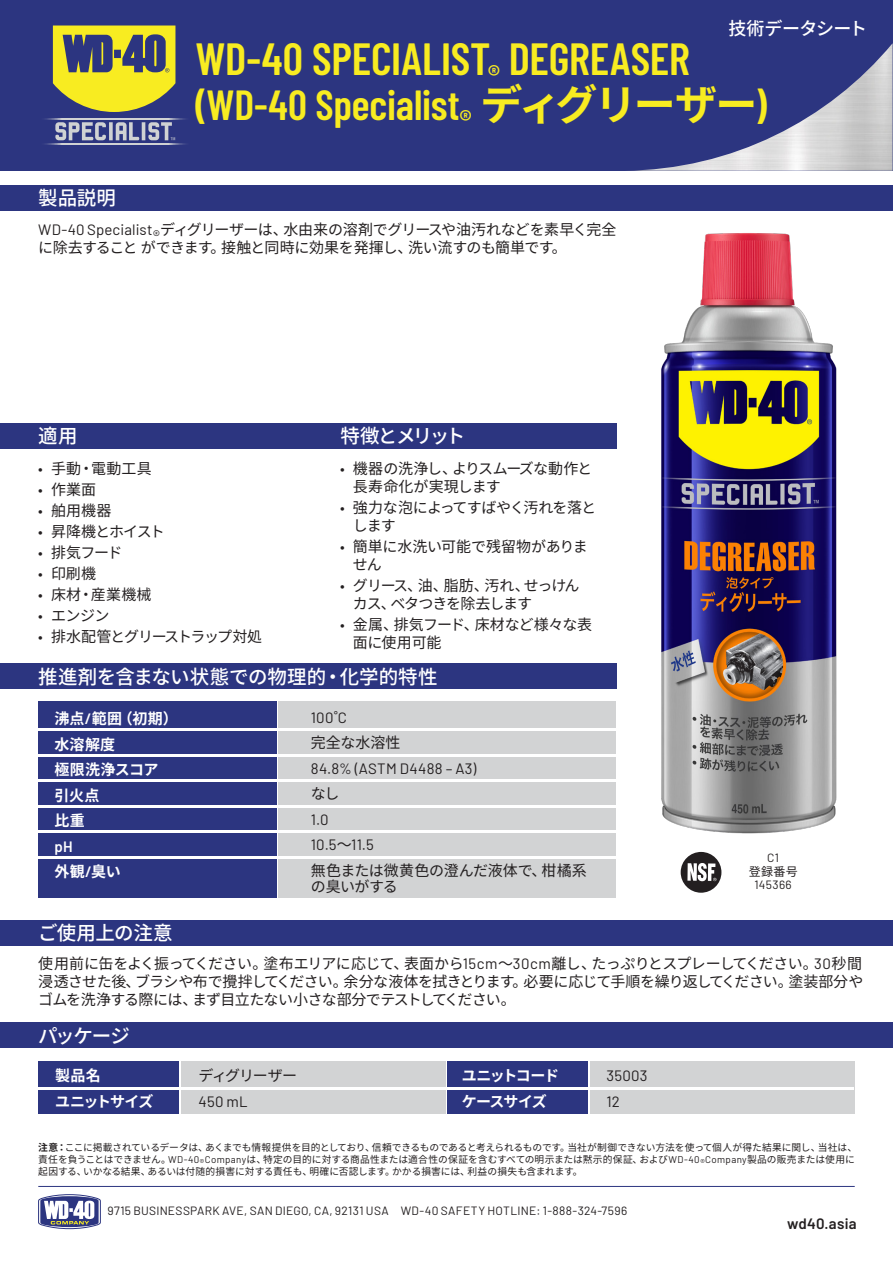
<style>
.page{position:relative;width:893px;height:1263px;background:#fff}
.page>*{position:absolute;margin:0;border:0;box-sizing:border-box;transform-origin:0 0}
.t1{font:600 45px "Barlow Condensed";letter-spacing:-.005em;color:#f8ec21}
.t2{font:600 42px "Barlow Condensed";letter-spacing:-.005em;color:#f8ec21}
.t3{font:500 19.5px "Noto Sans CJ Kjp";letter-spacing:-.015em;color:#fff}
.t4{font:500 19.5px "Noto Sans CJ Kjp";letter-spacing:-.11em;color:#fff}
.t5{font:500 18px "Noto Sans CJ Kjp";letter-spacing:-.03em;color:#fff}
.t6{font:15px/18px "Noto Sans CJ Kjp";letter-spacing:-.03em;color:#231f20}
.t7{font:15px/18px "Noto Sans CJ Kjp";letter-spacing:-.01em;color:#231f20}
.t8{font:15px/25.5px "Barlow";letter-spacing:.015em;color:#231f20}
.t9{font:15px/18px "Noto Sans CJ Kjp";letter-spacing:-.075em;color:#231f20}
.t10{font:700 15px/25.5px "Noto Sans CJ Kjp";letter-spacing:.015em;color:#fff}
.t11{font:15px "Noto Sans CJ Kjp";letter-spacing:-.07em;color:#231f20}
.t12{font:700 15px "Noto Sans CJ Kjp";letter-spacing:-.025em;color:#fff}
.t13{font:15px "Noto Sans CJ Kjp";letter-spacing:-.065em;color:#231f20}
.t14{font:600 15px "Barlow";letter-spacing:.015em;color:#231f20}
.t15{font:700 15px "Noto Sans CJ Kjp";letter-spacing:-.1em;color:#fff}
.t16{font:700 15px "Noto Sans CJ Kjp";letter-spacing:-.07em;color:#fff}
.t17{font:600 15px "Barlow";color:#fff}
.t18{font:12px "Barlow";letter-spacing:.025em;color:#231f20}
.t19{font:12px "Noto Sans CJ Kjp";color:#231f20}
.t20{font:9.75px/12px "Noto Sans CJ Kjp";letter-spacing:-.01em;color:#231f20}
.s1{font-family:"Noto Sans CJ Kjp";font-weight:700}
.s2{font-family:"Barlow"}
.s3{font-family:"Barlow";font-weight:600}
.s4{font-family:"Noto Sans CJ Kjp"}
.s5{font-weight:700}
</style>
<div class="page">
<div style="left:0;top:0;width:893px;height:170px;background:#2c3580"></div>
<svg style="left:53px;top:26px;width:122px;height:86px"></svg>
<svg style="left:45px;top:143px;width:140px;height:2px"></svg>
<svg style="left:45px;top:118px;width:140px;height:1px"></svg>
<svg style="left:55px;top:122px;width:51px;height:18px"></svg>
<svg style="left:109px;top:122px;width:4px;height:18px"></svg>
<svg style="left:116px;top:122px;width:23px;height:18px"></svg>
<hr style="left:142px;top:122px;width:3px;height:18px;background:#d0d2d3">
<svg style="left:148px;top:122px;width:27px;height:18px"></svg>
<img style="left:624px;top:43px;width:269px;height:128px">
<div style="left:0;top:185px;width:893px;height:25px;background:#2c3580"></div>
<div style="left:0;top:920px;width:893px;height:25px;background:#2c3580"></div>
<div style="left:0;top:424px;width:617px;height:25px;background:#2c3580"></div>
<div style="left:279px;top:702px;width:337px;height:196px;background:#d2d3d4"></div>
<div style="left:38px;top:702px;width:238px;height:196px;background:#2c3580"></div>
<hr style="left:38px;top:728px;width:578px;height:3px;background:#fff">
<hr style="left:38px;top:754px;width:578px;height:2px;background:#fff">
<hr style="left:38px;top:779px;width:578px;height:3px;background:#fff">
<hr style="left:38px;top:805px;width:578px;height:2px;background:#fff">
<hr style="left:38px;top:830px;width:578px;height:3px;background:#fff">
<hr style="left:38px;top:856px;width:578px;height:2px;background:#fff">
<div style="left:0;top:663px;width:617px;height:26px;background:#2c3580"></div>
<svg style="left:680px;top:866px;width:42px;height:27px"></svg>
<img style="left:470px;top:210px;width:423px;height:656px">
<div style="left:0;top:1023px;width:893px;height:25px;background:#2c3580"></div>
<div style="left:181px;top:1061px;width:264px;height:52px;background:#d2d3d4"></div>
<div style="left:38px;top:1061px;width:141px;height:52px;background:#2c3580"></div>
<div style="left:590px;top:1061px;width:265px;height:52px;background:#d2d3d4"></div>
<div style="left:448px;top:1061px;width:140px;height:52px;background:#2c3580"></div>
<hr style="left:38px;top:1088px;width:816px;height:2px;background:#fff">
<svg style="left:38px;top:1194px;width:63px;height:35px"></svg>
<hr style="left:38px;top:1186px;width:817px;height:1px;background:#2c3580">
<p class="t5" style="left:728px;top:19px;width:140px">技術データシート</p>
<h3 class="t3" style="left:38px;top:187px;width:79px">製品説明</h3>
<h1 class="t1" style="left:195px;top:27px;width:496px">WD-40 SPECIALIST<sub>®</sub> DEGREASER</h1>
<h2 class="t2" style="left:195px;top:75px;width:573px">(WD-40 Specialist<sub>®</sub> <span class="s1">ディグリーザー</span>)</h2>
<p class="t6" style="left:38px;top:221px;width:580px"><span class="s2">WD-40 Specialist®</span>ディグリーザーは、水由来の溶剤でグリースや油汚れなどを素早く完全に除去することができます。接触と同時に効果を発揮し、洗い流すのも簡単です。</p>
<h3 class="t3" style="left:38px;top:425px;width:41px">適用</h3>
<h3 class="t4" style="left:340px;top:425px;width:126px">特徴とメリット</h3>
<p class="t7" style="left:353px;top:459px;width:241px;text-indent:-13px"><span class="s2">•</span> 機器の洗浄し、よりスムーズな動作と長寿命化が実現します</p>
<p class="t6" style="left:353px;top:498px;width:245px;text-indent:-13px"><span class="s2">•</span> 強力な泡によってすばやく汚れを落とします</p>
<p class="t7" style="left:353px;top:537px;width:236px;text-indent:-13px"><span class="s2">•</span> 簡単に水洗い可能で残留物がありません</p>
<p class="t9" style="left:353px;top:576px;width:228px;text-indent:-13px"><span class="s2">•</span> グリース、油、脂肪、汚れ、せっけんカス、ベタつきを除去します</p>
<p class="t6" style="left:353px;top:615px;width:241px;text-indent:-13px"><span class="s2">•</span> 金属、排気フード、床材など様々な表面に使用可能</p>
<p class="t6" style="left:38px;top:459px;width:115px"><span class="s2">•</span> 手動・電動工具</p>
<p class="t6" style="left:38px;top:480px;width:59px"><span class="s2">•</span> 作業面</p>
<p class="t6" style="left:38px;top:501px;width:75px"><span class="s2">•</span> 舶用機器</p>
<p class="t13" style="left:38px;top:523px;width:128px"><span class="s2">•</span> 昇降機とホイスト</p>
<p class="t6" style="left:38px;top:543px;width:86px"><span class="s2">•</span> 排気フード</p>
<p class="t6" style="left:38px;top:564px;width:59px"><span class="s2">•</span> 印刷機</p>
<p class="t6" style="left:38px;top:585px;width:115px"><span class="s2">•</span> 床材・産業機械</p>
<p class="t6" style="left:38px;top:606px;width:73px"><span class="s2">•</span> エンジン</p>
<p class="t11" style="left:38px;top:628px;width:225px"><span class="s2">•</span> 排水配管とグリーストラップ対処</p>
<h3 class="t3" style="left:38px;top:666px;width:401px">推進剤を含まない状態での物理的・化学的特性</h3>
<p class="t10" style="left:55px;top:706px;width:125px">沸点<span class="s3">/</span>範囲（初期）水溶解度<br>極限洗浄スコア<br>引火点<br>比重</p>
<p class="t17" style="left:55px;top:835px;width:20px">pH</p>
<p class="t12" style="left:55px;top:863px;width:68px">外観<span class="s3">/</span>臭い</p>
<h3 class="t3" style="left:38px;top:921px;width:136px">ご使用上の注意</h3>
<p class="t8" style="left:311px;top:703px;width:38px">100˚C</p>
<p class="t6" style="left:311px;top:734px;width:91px">完全な水溶性</p>
<p class="t8" style="left:311px;top:754px;width:167px">84.8% (ASTM D4488 – A3)</p>
<p class="t6" style="left:311px;top:785px;width:30px">なし</p>
<p class="t8" style="left:311px;top:805px;width:64px">1.0<br>10.5<span class="s4">～</span>11.5</p>
<p class="t7" style="left:311px;top:862px;width:278px;line-height:16.5px">無色または微黄色の澄んだ液体で、柑橘系の臭いがする</p>
<p class="t18" style="left:767px;top:849px;width:13px">C1</p>
<p class="t19" style="left:749px;top:865px;width:50px">登録番号</p>
<p class="t18" style="left:754px;top:876px;width:39px">145366</p>
<p class="t6" style="left:38px;top:955px;width:827px;text-align:justify">使用前に缶をよく振ってください。塗布エリアに応じて、表面から<span class="s2">15cm</span>～<span class="s2">30cm</span>離し、たっぷりとスプレーしてください。<span class="s2">30</span>秒間浸透させた後、ブラシや布で攪拌してください。余分な液体を拭きとります。必要に応じて手順を繰り返してください。塗装部分やゴムを洗浄する際には、まず目立たない小さな部分でテストしてください。</p>
<h3 class="t3" style="left:38px;top:1025px;width:93px">パッケージ</h3>
<p class="t12" style="left:55px;top:1067px;width:47px">製品名</p>
<p class="t9" style="left:199px;top:1067px;width:100px">ディグリーザー</p>
<p class="t15" style="left:462px;top:1067px;width:99px">ユニットコード</p>
<p class="t8" style="left:606px;top:1062px;width:43px">35003</p>
<p class="t16" style="left:55px;top:1093px;width:100px">ユニットサイズ</p>
<p class="t8" style="left:199px;top:1087px;width:51px">450 mL</p>
<p class="t12" style="left:462px;top:1093px;width:87px">ケースサイズ</p>
<p class="t8" style="left:606px;top:1087px;width:15px">12</p>
<p class="t20" style="left:38px;top:1142px;width:820px"><span class="s5">注意：</span>ここに掲載されているデータは、あくまでも情報提供を目的としており、信頼できるものであると考えられるものです。当社が制御できない方法を使って個人が得た結果に関し、当社は、責任を負うことはできません。<span class="s2">WD-40®Company</span>は、特定の目的に対する商品性または適合性の保証を含むすべての明示または黙示的保証、および<span class="s2">WD-40®Company</span>製品の販売または使用に起因する、いかなる結果、あるいは付随的損害に対する責任も、明確に否認します。かかる損害には、利益の損失も含まれます。</p>
<p class="t18" style="left:107px;top:1202px;width:521px">9715 BUSINESSPARK AVE, SAN DIEGO, CA, 92131 USA WD-40 SAFETY HOTLINE: 1-888-324-7596</p>
<p class="t14" style="left:787px;top:1212px;width:71px">wd40.asia</p>
</div>
